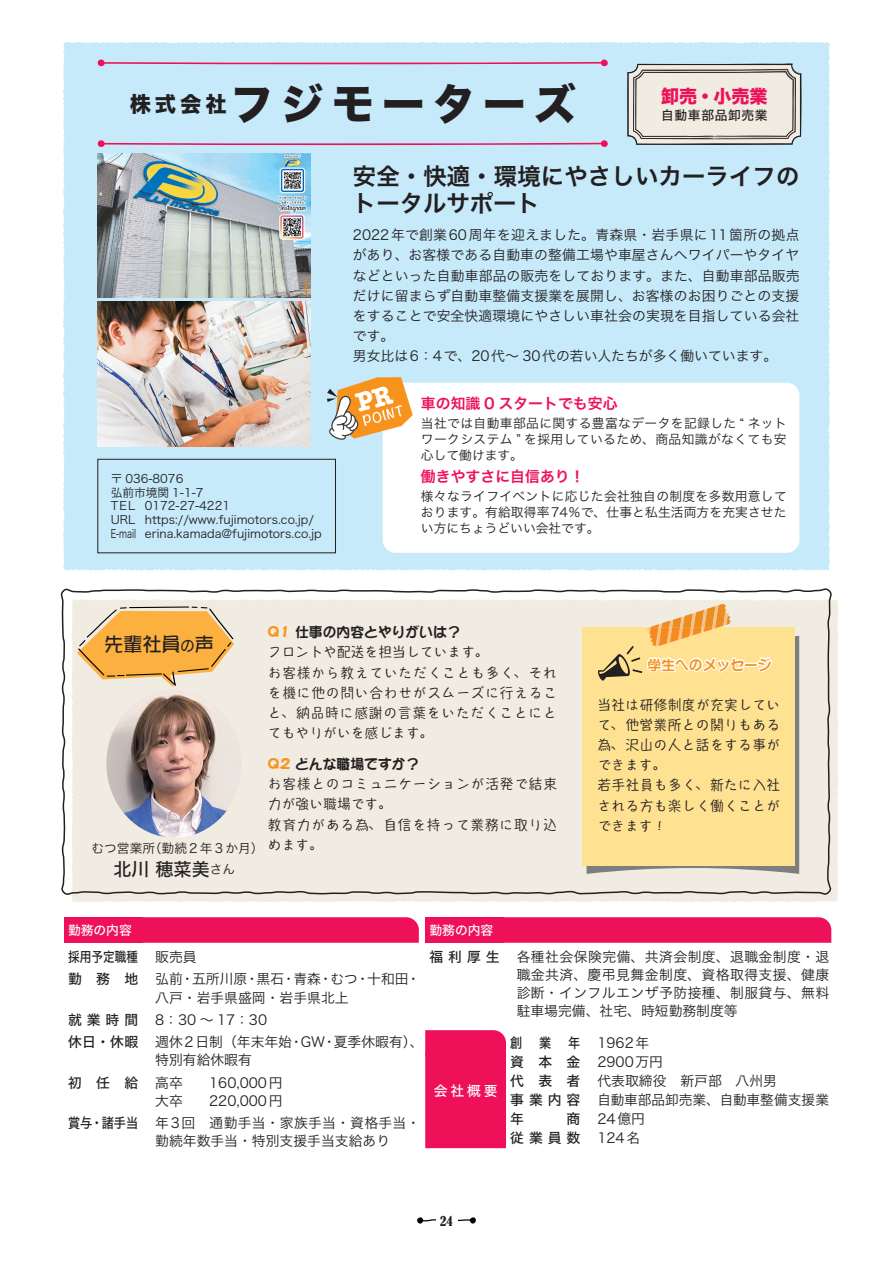
<style>
.page{position:relative;width:893px;height:1263px;background:#fff}
.page>*{position:absolute;margin:0;border:0;box-sizing:border-box;transform-origin:0 0}
.t1{font:42.45px "Hiragino Sans W8";letter-spacing:.19em;color:#231f20}
.t2{font:23.4px/27.6px "Hiragino Sans W6";letter-spacing:.005em;color:#231f20}
.t3{font:19.05px "DFPOP1 W5 MP RKSJ H";color:#231f20}
.t4{font:18px "Hiragino Sans W5";color:#231f20}
.t5{font:18px "Hiragino Sans W8";color:#ee1059}
.t6{font:14.85px "Hiragino Sans W6";color:#ee1059}
.t7{font:13.8px/20.2px "Hiragino Sans W3";letter-spacing:.01em;color:#231f20}
.t8{font:13.8px/20.2px "DFP Hannotate W5 JPM";letter-spacing:.05em;color:#231f20}
.t9{font:13.8px/20.2px "DFP Hannotate W5 JPM";letter-spacing:.02em;color:#231f20}
.t10{font:13.8px "DFPOP1 W9 MP RKSJ H";color:#231f20}
.t11{font:13.8px "Hiragino Sans W5";letter-spacing:.185em;color:#231f20}
.t12{font:13.8px "DFPOP1 W9 MP RKSJ H";color:#f7931d}
.t13{font:13.8px "Hiragino Sans W5";letter-spacing:.185em;color:#231f20;scale:.84 1}
.t14{font:13.8px "Hiragino Sans W5";color:#fff}
.t15{font:12.75px/15.9px "Hiragino Sans W3";letter-spacing:.01em;color:#231f20;text-align:justify}
.t16{font:12.75px "Hiragino Sans W5";color:#fff}
.t17{font:12.75px "Hiragino Sans W5";letter-spacing:.05em;color:#231f20}
.t18{font:condensed 12.75px "Bernard";color:#231f20}
.t19{font:11.7px/13.8px "Hiragino Sans W3";color:#231f20}
.s1{font-size:14.25px}
.s2{font-family:"Hiragino Sans W3";font-size:12.75px}
.s3{color:#f7931d}
.s4{font-family:"Hiragino Sans W3"}
.s5{font-family:"Hiragino Sans W5"}
</style>
<div class="page">
<svg style="left:72px;top:599px;width:766px;height:303px;background:#f2ede4"></svg>
<svg style="left:60px;top:588px;width:775px;height:308px;background:#ede9e0"></svg>
<div style="left:63px;top:42px;width:767px;height:529px;background:#c6eafa"></div>
<svg style="left:417px;top:1217px;width:59px;height:6px"></svg>
<div style="left:436px;top:1213px;width:21px;height:13px;background:#fff"></div>
<div style="left:383px;top:383px;width:416px;height:170px;background:#fff;border-radius:13px"></div>
<svg style="left:587px;top:636px;width:212px;height:238px;background:#aaa69d"></svg>
<div style="left:582px;top:627px;width:213px;height:238px;background:#ffe192"></div>
<svg style="left:627px;top:63px;width:174px;height:82px;background:#d6d2ca"></svg>
<svg style="left:77px;top:606px;width:157px;height:81px;background:#f0be73"></svg>
<svg style="left:98px;top:60px;width:510px;height:6px;background:#d1accc"></svg>
<svg style="left:98px;top:140px;width:510px;height:7px;background:#cfb4d2"></svg>
<svg style="left:598px;top:604px;width:149px;height:77px"></svg>
<div style="left:744px;top:663px;width:14px;height:4px;border:3px solid #fff"></div>
<svg style="left:755px;top:657px;width:18px;height:16px"></svg>
<img style="left:98px;top:153px;width:212px;height:145px">
<img style="left:98px;top:302px;width:212px;height:144px">
<div style="left:98px;top:459px;width:238px;height:94px;border:1px solid #231f20"></div>
<img style="left:106px;top:689px;width:136px;height:149px">
<div style="left:64px;top:917px;width:78px;height:26px;background:#ee1059"></div>
<svg style="left:142px;top:917px;width:277px;height:26px;background:#ee155c"></svg>
<div style="left:425px;top:917px;width:79px;height:26px;background:#ee1059"></div>
<svg style="left:504px;top:917px;width:327px;height:26px;background:#ee155c"></svg>
<div style="left:425px;top:1030px;width:81px;height:118px;background:#ee1059"></div>
<div style="left:434px;top:1084px;width:63px;height:14px;background:#ee1059"></div>
<svg style="left:327px;top:377px;width:86px;height:63px"></svg>
<h1 class="t1" style="left:130px;top:81px;width:448px"><sup>株式会社</sup>フジモーターズ</h1>
<h3 class="t5" style="left:661px;top:86px;width:108px">卸売・小売業</h3>
<p class="t17" style="left:661px;top:103px;width:108px">自動車部品卸売業</p>
<p class="t19" style="left:111px;top:471px;width:213px">〒 036-8076<br>弘前市境関 1-1-7<br>TEL 0172-27-4221<br>URL https://www.fujimotors.co.jp/<br>E-mail erina.kamada@fujimotors.co.jp</p>
<h2 class="t2" style="left:353px;top:161px;width:448px">安全・快適・環境にやさしいカーライフのトータルサポート</h2>
<p class="t7" style="left:353px;top:224px;width:448px">2022年で創業60周年を迎えました。青森県・岩手県に11箇所の拠点があり、お客様である自動車の整備工場や車屋さんへワイパーやタイヤなどといった自動車部品の販売をしております。また、自動車部品販売だけに留まらず自動車整備支援業を展開し、お客様のお困りごとの支援をすることで安全快適環境にやさしい車社会の実現を目指している会社です。<br>男女比は6：4で、20代～ 30代の若い人たちが多く働いています。</p>
<p class="t6" style="left:421px;top:390px;width:198px">車の知識 0 スタートでも安心</p>
<p class="t15" style="left:421px;top:414px;width:367px">当社では自動車部品に関する豊富なデータを記録した “ ネットワークシステム ” を採用しているため、商品知識がなくても安心して働けます。</p>
<p class="t6" style="left:421px;top:463px;width:165px">働きやすさに自信あり！</p>
<p class="t15" style="left:421px;top:488px;width:367px">様々なライフイベントに応じた会社独自の制度を多数用意しております。有給取得率74％で、仕事と私生活両方を充実させたい方にちょうどいい会社です。</p>
<h3 class="t3" style="left:104px;top:635px;width:111px">先輩社員<span class="s1">の</span>声</h3>
<p class="t15" style="left:91px;top:839px;width:174px">むつ営業所（勤続 2 年 3 か月）</p>
<h3 class="t4" style="left:113px;top:853px;width:123px">北川 穂菜美<span class="s2">さん</span></h3>
<p class="t10" style="left:268px;top:625px;width:195px"><span class="s3">Q1</span> 仕事の内容とやりがいは？</p>
<p class="t8" style="left:268px;top:642px;width:291px">フロントや配送を担当しています。<br>お客様から教えていただくことも多く、それを機に他の問い合わせがスムーズに行えること、納品時に感謝の言葉をいただくことにとてもやりがいを感じます。</p>
<p class="t10" style="left:268px;top:757px;width:153px"><span class="s3">Q2</span> どんな職場ですか？</p>
<p class="t8" style="left:268px;top:774px;width:291px">お客様とのコミュニケーションが活発で結束力が強い職場です。<br>教育力がある為、自信を持って業務に取り込めます。</p>
<p class="t12" style="left:647px;top:658px;width:126px">学生へのメッセージ</p>
<p class="t9" style="left:597px;top:694px;width:184px">当社は研修制度が充実していて、他営業所との関りもある為、沢山の人と話をする事ができます。<br>若手社員も多く、新たに入社される方も楽しく働くことができます！</p>
<p class="t16" style="left:68px;top:918px;width:65px">勤務の内容</p>
<p class="t13" style="left:68px;top:944px;width:155px">採用予定職種 <span class="s4">販売員</span></p>
<p class="t7" style="left:155px;top:969px;width:266px;line-height:18.1px;text-indent:-87px"><span class="s5">勤 務 地</span> 弘前・五所川原・黒石・青森・むつ・十和田・八戸・岩手県盛岡・岩手県北上</p>
<p class="t7" style="left:68px;top:1007px;width:357px;line-height:22.4px"><span class="s5">就業時間</span> 8：30 ～ 17：30<br><span class="s5">休日・休暇</span> 週休2日制（年末年始・GW・夏季休暇有）、</p>
<p class="t7" style="left:155px;top:1049px;width:98px">特別有給休暇有</p>
<p class="t11" style="left:68px;top:1070px;width:116px">初任給 <span class="s4">高卒</span></p>
<p class="t7" style="left:209px;top:1071px;width:75px">160,000円</p>
<p class="t7" style="left:155px;top:1089px;width:29px">大卒</p>
<p class="t7" style="left:68px;top:1088px;width:354px;line-height:22.4px;text-align:center">220,000円<br><span class="s5">賞与・諸手当</span> 年3回　通勤手当・家族手当・資格手当・</p>
<p class="t7" style="left:155px;top:1130px;width:236px">勤続年数手当・特別支援手当支給あり</p>
<p class="t16" style="left:429px;top:918px;width:65px">勤務の内容</p>
<p class="t7" style="left:517px;top:947px;width:314px;line-height:18.1px;text-align:justify;text-indent:-87px"><span class="s5">福利厚生</span> 各種社会保険完備、共済会制度、退職金制度・退職金共済、慶弔見舞金制度、資格取得支援、健康診断・インフルエンザ予防接種、制服貸与、無料駐車場完備、社宅、時短勤務制度等</p>
<p class="t7" style="left:510px;top:1031px;width:141px"><span class="s5">創 業 年</span> 1962年</p>
<p class="t14" style="left:434px;top:1078px;width:65px">会社概要</p>
<p class="t7" style="left:510px;top:1051px;width:320px;line-height:19.2px"><span class="s5">資 本 金</span> 2900万円<br><span class="s5">代 表 者</span> 代表取締役　新戸部　八州男<br><span class="s5">事業内容</span> 自動車部品卸売業、自動車整備支援業</p>
<p class="t11" style="left:510px;top:1106px;width:37px">年　</p>
<p class="t7" style="left:567px;top:1108px;width:80px"><span class="s5">商</span> 24億円</p>
<p class="t11" style="left:510px;top:1126px;width:132px">従業員数 <span class="s4">124名</span></p>
<p class="t18" style="left:440px;top:1213px;width:14px">24</p>
</div>
